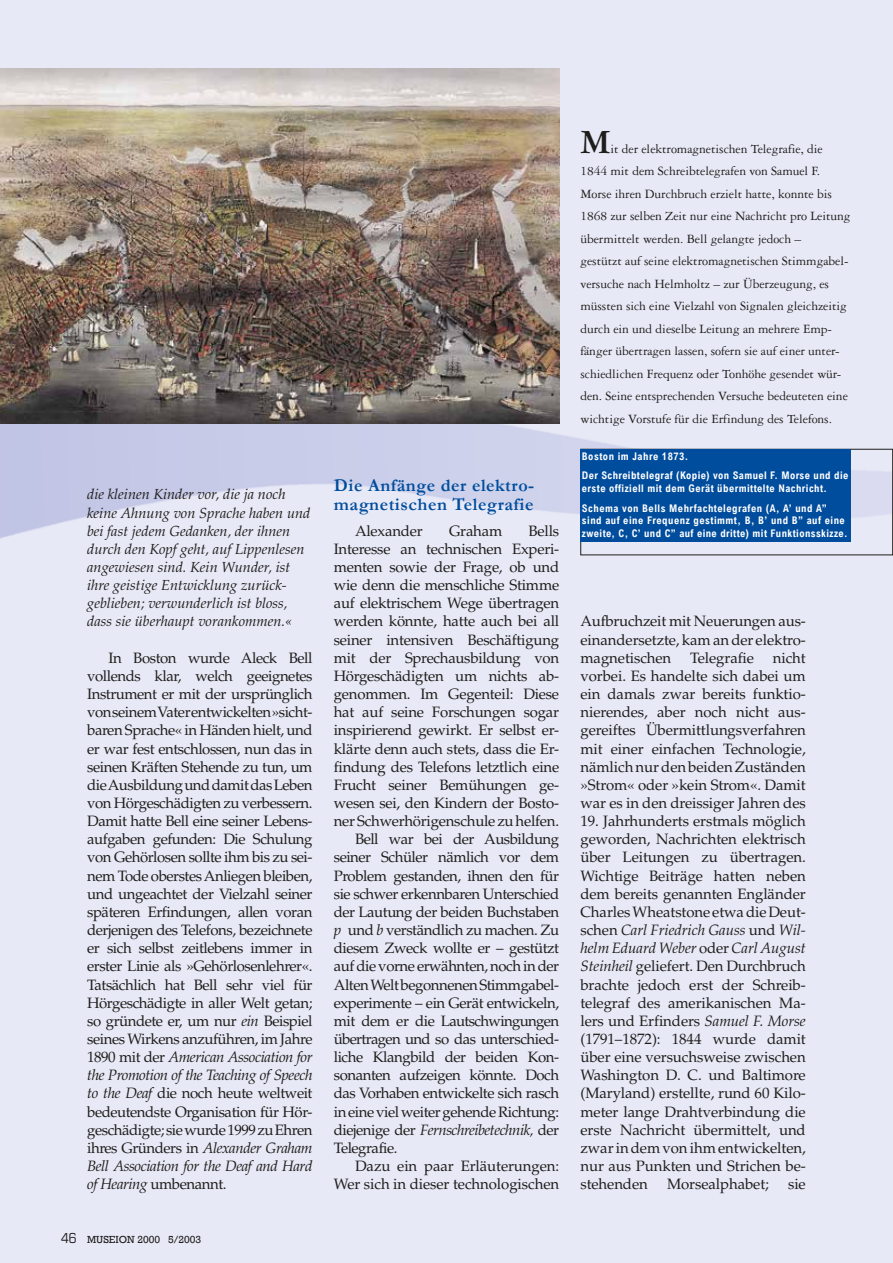
<style>
.page{position:relative;width:893px;height:1263px;background:#e8e9f6}
.page>*{position:absolute;margin:0;border:0;box-sizing:border-box;transform-origin:0 0}
.bildverweis_2003_5_M{font:700 36px "Garamond 3 LT Std";color:#1d1d1b}
.untertitel_2003_5_MA{font:700 18px/19.2px "Garamond";letter-spacing:.03em;color:#004d9d}
.body_txt_2003_5_MA3{font:15px/18.1px "Palatino LT Std";letter-spacing:-.015em;color:#1d1d1b;text-align:justify}
.vers_2003_5_MA3_indd{font:italic 14.55px/18.1px "Palatino LT Std";color:#1d1d1b}
.bildverweis_2003_5_M-2{font:13.5px/22.5px "Garamond 3 LT Std";letter-spacing:-.005em;color:#1d1d1b}
.bildverweis_2_2003_5{font:700 10.5px/12.6px "Arial Nova Cond";letter-spacing:.045em;color:#fff}
.fusszeile_2003_5_MA3{font:10.5px "Rockwell";color:#1d1d1b}
.s1{font-style:italic}
.s2{font-family:"Eurostile Con";font-size:15px}
</style>
<div class="page">
<img style="left:0;top:68px;width:559px;height:355px">
<div style="left:580px;top:449px;width:313px;height:106px;border:1px solid #1d1d1b"></div>
<div style="left:580px;top:449px;width:271px;height:93px;background:#004d9d"></div>
<p class="vers_2003_5_MA3_indd" style="left:87px;top:486px;width:225px">die kleinen Kinder vor, die ja noch keine Ahnung von Sprache haben und bei fast jedem Gedanken, der ihnen durch den Kopf geht, auf Lippenlesen angewiesen sind. Kein Wunder, ist ihre geistige Entwicklung zurück&shy;geblieben; verwunderlich ist bloss, dass sie überhaupt vorankommen.«</p>
<p class="body_txt_2003_5_MA3" style="left:87px;top:649px;width:227px;text-indent:21px">In Boston wurde Aleck Bell vollends klar, welch geeignetes Instrument er mit der ursprünglich von seinem Vater entwickelten »sicht&shy;baren Sprache« in Händen hielt, und er war fest entschlossen, nun das in seinen Kräften Stehende zu tun, um die Ausbildung und damit das Leben von Hörgeschädigten zu verbessern.<br>Damit hatte Bell eine seiner Lebens&shy;aufgaben gefunden: Die Schulung von Gehörlosen sollte ihm bis zu sei&shy;nem Tode oberstes Anliegen bleiben, und ungeachtet der Vielzahl seiner späteren Erfindungen, allen voran derjenigen des Telefons, bezeichnete er sich selbst zeitlebens immer in erster Linie als »Gehörlosenlehrer«.<br>Tatsächlich hat Bell sehr viel für Hörgeschädigte in aller Welt getan; so gründete er, um nur <span class="s1">ein</span> Beispiel seines Wirkens anzuführen, im Jahre 1890 mit der <span class="s1">American Association for the Promotion of the Teaching of Speech to the Deaf</span> die noch heute weltweit bedeutendste Organisation für Hör&shy;geschädigte; sie wurde 1999 zu Ehren ihres Gründers in <span class="s1">Alexander Graham Bell Association for the Deaf and Hard of Hearing</span> umbenannt.</p>
<p class="fusszeile_2003_5_MA3" style="left:61px;top:1233px;width:142px"><span class="s2">46</span> MUSEION 2000 5/2003</p>
<p class="untertitel_2003_5_MA" style="left:334px;top:476px;width:202px">Die Anfänge der elektro&shy;magnetischen Telegrafie</p>
<p class="body_txt_2003_5_MA3" style="left:355px;top:522px;width:69px">Alexander</p>
<p class="body_txt_2003_5_MA3" style="left:449px;top:522px;width:55px">Graham</p>
<p class="body_txt_2003_5_MA3" style="left:334px;top:522px;width:227px;text-indent:195px">Bells Interesse an technischen Experi&shy;menten sowie der Frage, ob und wie denn die menschliche Stimme auf elektrischem Wege übertragen werden könnte, hatte auch bei all seiner intensiven Beschäftigung mit der Sprechausbildung von Hörgeschädigten um nichts ab&shy;genommen. Im Gegenteil: Diese hat auf seine Forschungen sogar inspirierend gewirkt. Er selbst er&shy;klärte denn auch stets, dass die Er&shy;findung des Telefons letztlich eine Frucht seiner Bemühungen ge&shy;wesen sei, den Kindern der Bosto&shy;ner Schwerhörigenschule zu helfen.</p>
<p class="body_txt_2003_5_MA3" style="left:334px;top:830px;width:227px;text-indent:21px">Bell war bei der Ausbildung seiner Schüler nämlich vor dem Problem gestanden, ihnen den für sie schwer erkennbaren Unterschied der Lautung der beiden Buchstaben <span class="s1">p</span> und <span class="s1">b</span> verständlich zu machen. Zu diesem Zweck wollte er – gestützt auf die vorne erwähnten, noch in der Alten Welt begonnenen Stimmgabel&shy;experimente – ein Gerät entwickeln, mit dem er die Lautschwingungen übertragen und so das unterschied&shy;liche Klangbild der beiden Kon&shy;sonanten aufzeigen könnte. Doch das Vorhaben entwickelte sich rasch in eine viel weiter gehende Richtung: diejenige der <span class="s1">Fernschreibetechnik,</span> der Telegrafie.</p>
<p class="body_txt_2003_5_MA3" style="left:334px;top:1157px;width:227px;text-align:right">Dazu ein paar Erläuterungen:<br>Wer sich in dieser technologischen</p>
<p class="bildverweis_2003_5_M" style="left:580px;top:122px;width:31px">M</p>
<p class="bildverweis_2003_5_M-2" style="left:580px;top:137px;width:272px;text-indent:30px">it der elektromagnetischen Telegrafie, die 1844 mit dem Schreibtelegrafen von Samuel F.<br>Morse ihren Durchbruch erzielt hatte, konnte bis 1868 zur selben Zeit nur eine Nachricht pro Leitung übermittelt werden. Bell gelangte jedoch –<br>gestützt auf seine elektromagnetischen Stimmgabel&shy;versuche nach Helmholtz – zur Überzeugung, es müssten sich eine Vielzahl von Signalen gleichzeitig durch ein und dieselbe Leitung an mehrere Emp&shy;fänger übertragen lassen, sofern sie auf einer unter&shy;schiedlichen Frequenz oder Tonhöhe gesendet wür&shy;den. Seine entsprechenden Versuche bedeuteten eine wichtige Vorstufe für die Erfindung des Telefons.</p>
<p class="bildverweis_2_2003_5" style="left:582px;top:449px;width:108px">Boston im Jahre 1873.</p>
<p class="bildverweis_2_2003_5" style="left:582px;top:469px;width:268px">Der Schreibtelegraf (Kopie) von Samuel F. Morse und die erste offiziell mit dem Gerät übermittelte Nachricht.</p>
<p class="bildverweis_2_2003_5" style="left:582px;top:501px;width:267px">Schema von Bells Mehrfachtelegrafen (A, A’ und A” sind auf eine Frequenz gestimmt, B, B’ und B” auf eine zweite, C, C’ und C” auf eine dritte) mit Funktionsskizze.</p>
<p class="body_txt_2003_5_MA3" style="left:580px;top:612px;width:227px">Aufbruchzeit mit Neuerungen aus&shy;einandersetzte, kam an der elektro&shy;magnetischen Telegrafie nicht vorbei. Es handelte sich dabei um ein damals zwar bereits funktio&shy;nierendes, aber noch nicht aus&shy;gereiftes Übermittlungsverfahren mit einer einfachen Technologie, nämlich nur den beiden Zuständen »Strom« oder »kein Strom«. Damit war es in den dreissiger Jahren des</p>
<p class="body_txt_2003_5_MA3" style="left:580px;top:812px;width:227px">19. Jahrhunderts erstmals möglich geworden, Nachrichten elektrisch über Leitungen zu übertragen.<br>Wichtige Beiträge hatten neben dem bereits genannten Engländer Charles Wheatstone etwa die Deut&shy;schen <span class="s1">Carl Friedrich Gauss</span> und <span class="s1">Wil&shy;helm Eduard Weber</span> oder <span class="s1">Carl August Steinheil</span> geliefert. Den Durchbruch brachte jedoch erst der Schreib&shy;telegraf des amerikanischen Ma&shy;lers und Erfinders <span class="s1">Samuel F. Morse </span>(1791–1872): 1844 wurde damit über eine versuchsweise zwischen Washington D. C. und Baltimore (Maryland) erstellte, rund 60 Kilo&shy;meter lange Drahtverbindung die erste Nachricht übermittelt, und zwar in dem von ihm entwickelten, nur aus Punkten und Strichen be&shy;stehenden</p>
<p class="body_txt_2003_5_MA3" style="left:667px;top:1175px;width:103px">Morsealphabet;</p>
<p class="body_txt_2003_5_MA3" style="left:788px;top:1175px;width:19px">sie</p>
</div>
